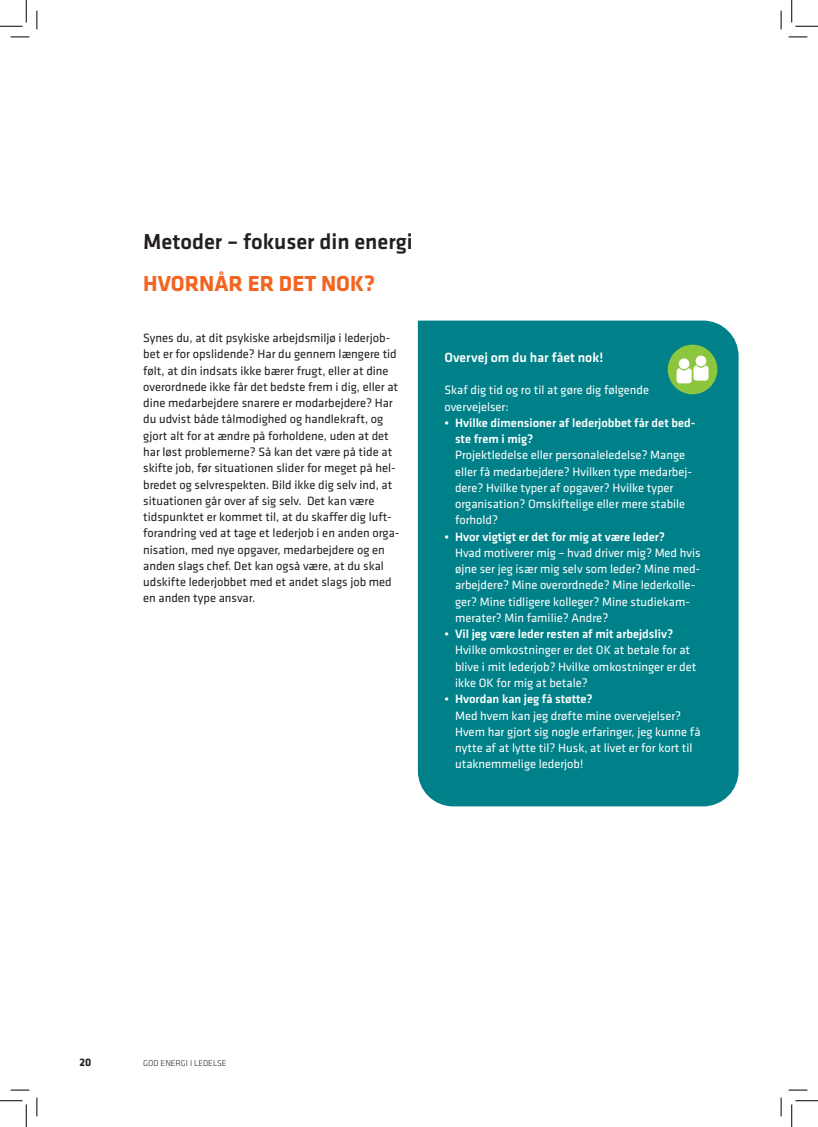
<style>
.page{position:relative;width:818px;height:1127px;background:#fff}
.page>*{position:absolute;margin:0;border:0;box-sizing:border-box;transform-origin:0 0}
.Overskrift_opslag_1{font:500 22.5px "Klavika";color:#231f20}
.Overskrift_opslag_1-2{font:700 22.5px "Klavika";color:#f36421}
.BAR_Brød{font:500 13.75px "Klavika";color:#fff}
.BAR_Brød-2{font:12.5px/16.2px "Klavika";color:#231f20}
.BAR_Brød-3{font:12.5px/16.2px "Klavika";color:#fff}
.BAR_Brød-4{font:500 12.5px/16.2px "Klavika";color:#fff}
.t1{font:700 11.25px "Klavika";color:#231f20}
.t2{font:300 8.75px "Klavika";color:#231f20}
</style>
<div class="page">
<div style="left:418px;top:320px;width:320px;height:486px;background:#008189"></div>
<div style="left:668px;top:344px;width:49px;height:50px;background:#8bc63e;border-radius:50%"></div>
<svg style="left:676px;top:355px;width:32px;height:28px"></svg>
<svg style="left:11px;top:36px;width:18px;height:2px"></svg>
<svg style="left:788px;top:36px;width:19px;height:2px"></svg>
<svg style="left:11px;top:1089px;width:18px;height:1px"></svg>
<svg style="left:788px;top:1089px;width:19px;height:1px"></svg>
<svg style="left:36px;top:11px;width:2px;height:18px"></svg>
<svg style="left:36px;top:1097px;width:2px;height:18px"></svg>
<svg style="left:780px;top:11px;width:2px;height:18px"></svg>
<svg style="left:780px;top:1097px;width:2px;height:18px"></svg>
<svg style="left:0;top:0;width:27px;height:27px"></svg>
<svg style="left:0;top:1100px;width:27px;height:26px"></svg>
<svg style="left:791px;top:0;width:27px;height:27px"></svg>
<svg style="left:791px;top:1100px;width:27px;height:26px"></svg>
<p class="Overskrift_opslag_1" style="left:143px;top:226px;width:271px">Metoder – fokuser din energi</p>
<p class="Overskrift_opslag_1-2" style="left:143px;top:267px;width:233px">HVORNÅR ER DET NOK?</p>
<p class="BAR_Brød-2" style="left:143px;top:329px;width:258px">Synes du, at dit psykiske arbejdsmiljø i lederjob&shy;bet er for opslidende? Har du gennem længere tid følt, at din indsats ikke bærer frugt, eller at dine overordnede ikke får det bedste frem i dig, eller at dine medarbejdere snarere er modarbejdere? Har du udvist både tålmodighed og handlekraft, og gjort alt for at ændre på forholdene, uden at det har løst problemerne? Så kan det være på tide at skifte job, før situationen slider for meget på hel&shy;bredet og selvrespekten. Bild ikke dig selv ind, at situationen går over af sig selv. Det kan være tidspunktet er kommet til, at du skaffer dig luft&shy;forandring ved at tage et lederjob i en anden orga&shy;nisation, med nye opgaver, medarbejdere og en anden slags chef. Det kan også være, at du skal udskifte lederjobbet med et andet slags job med en anden type ansvar.</p>
<p class="BAR_Brød" style="left:444px;top:348px;width:160px">Overvej om du har fået nok!</p>
<p class="BAR_Brød-3" style="left:444px;top:381px;width:206px">Skaf dig tid og ro til at gøre dig følgende overvejelser:</p>
<p class="BAR_Brød-4" style="left:455px;top:414px;width:242px;text-indent:-11px">• Hvilke dimensioner af lederjobbet får det bed&shy;ste frem i mig?</p>
<p class="BAR_Brød-3" style="left:455px;top:446px;width:238px">Projektledelse eller personaleledelse? Mange eller få medarbejdere? Hvilken type medarbej&shy;dere? Hvilke typer af opgaver? Hvilke typer organisation? Omskiftelige eller mere stabile forhold?</p>
<p class="BAR_Brød-4" style="left:444px;top:528px;width:222px">• Hvor vigtigt er det for mig at være leder?</p>
<p class="BAR_Brød-3" style="left:455px;top:544px;width:247px">Hvad motiverer mig – hvad driver mig? Med hvis øjne ser jeg især mig selv som leder? Mine med&shy;arbejdere? Mine overordnede? Mine lederkolle&shy;ger? Mine tidligere kolleger? Mine studiekam&shy;merater? Min familie? Andre?</p>
<p class="BAR_Brød-4" style="left:444px;top:625px;width:230px">• Vil jeg være leder resten af mit arbejdsliv?</p>
<p class="BAR_Brød-3" style="left:455px;top:641px;width:243px">Hvilke omkostninger er det OK at betale for at blive i mit lederjob? Hvilke omkostninger er det ikke OK for mig at betale?</p>
<p class="BAR_Brød-4" style="left:444px;top:690px;width:150px">• Hvordan kan jeg få støtte?</p>
<p class="BAR_Brød-3" style="left:455px;top:706px;width:247px">Med hvem kan jeg drøfte mine overvejelser?<br>Hvem har gjort sig nogle erfaringer, jeg kunne få nytte af at lytte til? Husk, at livet er for kort til utaknemmelige lederjob!</p>
<p class="t1" style="left:79px;top:1053px;width:13px">20</p>
<p class="t2" style="left:143px;top:1057px;width:85px">GOD ENERGI I LEDELSE</p>
</div>
